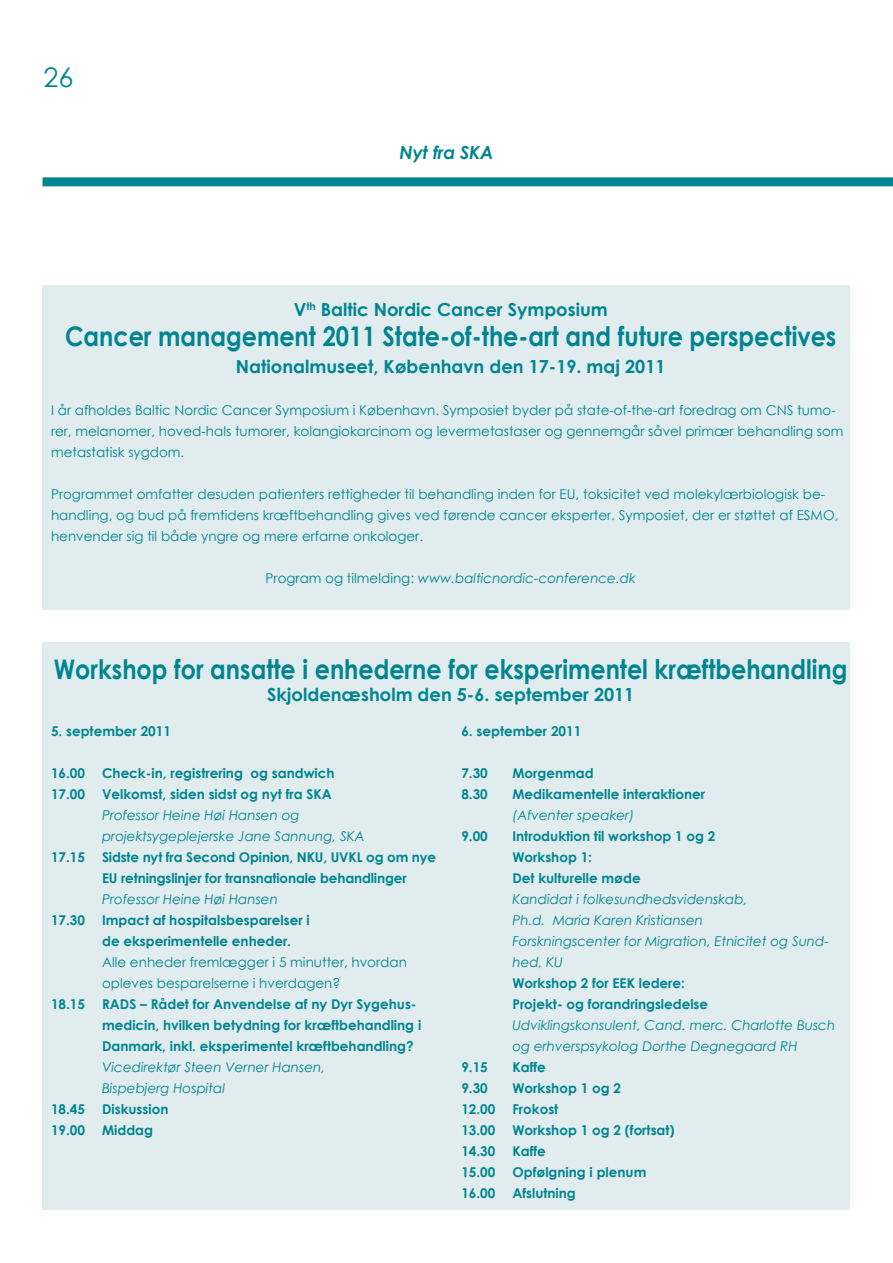
<style>
.page{position:relative;width:893px;height:1263px;background:#fff}
.page>*{position:absolute;margin:0;border:0;box-sizing:border-box;transform-origin:0 0}
.t1{font:700 27px "Century Gothic";color:#008590;scale:.88 1}
.t2{font:27px "Century Gothic";color:#008590}
.t3{font:700 18px "Century Gothic";color:#008590}
.t4{font:italic 700 18px "Century Gothic";letter-spacing:-.01em;color:#008590}
.t5{font:700 13.5px/21px "Century Gothic";color:#008590}
.t6{font:13.5px/21px "Century Gothic";color:#008590}
.t7{font:italic 13.5px/21px "Century Gothic";color:#008590}
.s1{font-style:normal}
</style>
<div class="page">
<div style="left:43px;top:177px;width:850px;height:9px;background:#008590"></div>
<div style="left:43px;top:285px;width:807px;height:324px;background:#e0ecee"></div>
<div style="left:43px;top:642px;width:807px;height:567px;background:#e0ecee"></div>
<h1 class="t2" style="left:44px;top:59px;width:31px">26</h1>
<h2 class="t4" style="left:399px;top:139px;width:95px">Nyt fra SKA</h2>
<h2 class="t3" style="left:294px;top:295px;width:315px">V<sup>th</sup> Baltic Nordic Cancer Symposium</h2>
<h1 class="t1" style="left:65px;top:315px;width:878px">Cancer management 2011 State-of-the-art and future perspectives</h1>
<h2 class="t3" style="left:236px;top:352px;width:431px">Nationalmuseet, København den 17-19. maj 2011</h2>
<p class="t6" style="left:51px;top:399px;width:794px">I år afholdes Baltic Nordic Cancer Symposium i København. Symposiet byder på state-of-the-art foredrag om CNS tumo&shy;rer, melanomer, hoved-hals tumorer, kolangiokarcinom og levermetastaser og gennemgår såvel primær behandling som metastatisk sygdom.</p>
<p class="t6" style="left:51px;top:483px;width:789px">Programmet omfatter desuden patienters rettigheder til behandling inden for EU, toksicitet ved molekylærbiologisk be&shy;handling, og bud på fremtidens kræftbehandling gives ved førende cancer eksperter. Symposiet, der er støttet af ESMO, henvender sig til både yngre og mere erfarne onkologer.</p>
<p class="t7" style="left:266px;top:567px;width:372px"><span class="s1">Program og tilmelding:</span> www.balticnordic-conference.dk</p>
<h1 class="t1" style="left:54px;top:649px;width:903px">Workshop for ansatte i enhederne for eksperimentel kræftbehandling</h1>
<h2 class="t3" style="left:267px;top:681px;width:369px">Skjoldenæsholm den 5-6. september 2011</h2>
<p class="t5" style="left:51px;top:720px;width:121px">5. september 2011</p>
<p class="t5" style="left:51px;top:762px;width:36px">16.00</p>
<p class="t5" style="left:102px;top:762px;width:234px">Check-in, registrering og sandwich</p>
<p class="t5" style="left:51px;top:783px;width:36px">17.00</p>
<p class="t5" style="left:102px;top:783px;width:231px">Velkomst, siden sidst og nyt fra SKA</p>
<p class="t7" style="left:102px;top:805px;width:264px">Professor Heine Høi Hansen og projektsygeplejerske Jane Sannung, SKA</p>
<p class="t5" style="left:51px;top:846px;width:36px">17.15</p>
<p class="t5" style="left:102px;top:846px;width:336px">Sidste nyt fra Second Opinion, NKU, UVKL og om nye<br>EU retningslinjer for transnationale behandlinger</p>
<p class="t7" style="left:102px;top:889px;width:177px">Professor Heine Høi Hansen</p>
<p class="t5" style="left:51px;top:909px;width:36px">17.30</p>
<p class="t5" style="left:102px;top:909px;width:209px">Impact af hospitalsbesparelser i de eksperimentelle enheder.</p>
<p class="t6" style="left:102px;top:952px;width:306px">Alle enheder fremlægger i 5 minutter, hvordan opleves besparelserne i hverdagen?</p>
<p class="t5" style="left:51px;top:993px;width:36px">18.15</p>
<p class="t5" style="left:102px;top:993px;width:321px">RADS – Rådet for Anvendelse af ny Dyr Sygehus&shy;medicin, hvilken betydning for kræftbehandling i<br>Danmark, inkl. eksperimentel kræftbehandling?</p>
<p class="t7" style="left:102px;top:1057px;width:225px">Vicedirektør Steen Verner Hansen,<br>Bispebjerg Hospital</p>
<p class="t5" style="left:51px;top:1098px;width:36px">18.45</p>
<p class="t5" style="left:102px;top:1098px;width:68px">Diskussion</p>
<p class="t5" style="left:51px;top:1119px;width:36px">19.00</p>
<p class="t5" style="left:102px;top:1119px;width:53px">Middag</p>
<p class="t5" style="left:461px;top:720px;width:121px">6. september 2011</p>
<p class="t5" style="left:461px;top:762px;width:28px">7.30</p>
<p class="t5" style="left:512px;top:762px;width:83px">Morgenmad</p>
<p class="t5" style="left:461px;top:783px;width:28px">8.30</p>
<p class="t5" style="left:512px;top:783px;width:194px">Medikamentelle interaktioner</p>
<p class="t7" style="left:512px;top:805px;width:123px">(Afventer speaker)</p>
<p class="t5" style="left:461px;top:825px;width:28px">9.00</p>
<p class="t5" style="left:512px;top:825px;width:205px">Introduktion til workshop 1 og 2<br>Workshop 1:<br>Det kulturelle møde</p>
<p class="t7" style="left:512px;top:889px;width:318px">Kandidat i folkesundhedsvidenskab,<br>Ph.d. Maria Karen Kristiansen<br>Forskningscenter for Migration, Etnicitet og Sund&shy;hed, KU</p>
<p class="t5" style="left:512px;top:972px;width:197px">Workshop 2 for EEK ledere:<br>Projekt- og forandringsledelse</p>
<p class="t7" style="left:512px;top:1015px;width:324px">Udviklingskonsulent, Cand. merc. Charlotte Busch og erhverspsykolog Dorthe Degnegaard RH</p>
<p class="t5" style="left:461px;top:1056px;width:28px">9.15</p>
<p class="t5" style="left:512px;top:1056px;width:35px">Kaffe</p>
<p class="t5" style="left:461px;top:1077px;width:28px">9.30</p>
<p class="t5" style="left:512px;top:1077px;width:110px">Workshop 1 og 2</p>
<p class="t5" style="left:461px;top:1098px;width:36px">12.00</p>
<p class="t5" style="left:512px;top:1098px;width:47px">Frokost</p>
<p class="t5" style="left:461px;top:1119px;width:36px">13.00</p>
<p class="t5" style="left:512px;top:1119px;width:164px">Workshop 1 og 2 (fortsat)</p>
<p class="t5" style="left:461px;top:1140px;width:36px">14.30</p>
<p class="t5" style="left:512px;top:1140px;width:35px">Kaffe</p>
<p class="t5" style="left:461px;top:1161px;width:36px">15.00</p>
<p class="t5" style="left:512px;top:1161px;width:135px">Opfølgning i plenum</p>
<p class="t5" style="left:461px;top:1182px;width:36px">16.00</p>
<p class="t5" style="left:512px;top:1182px;width:65px">Afslutning</p>
</div>
